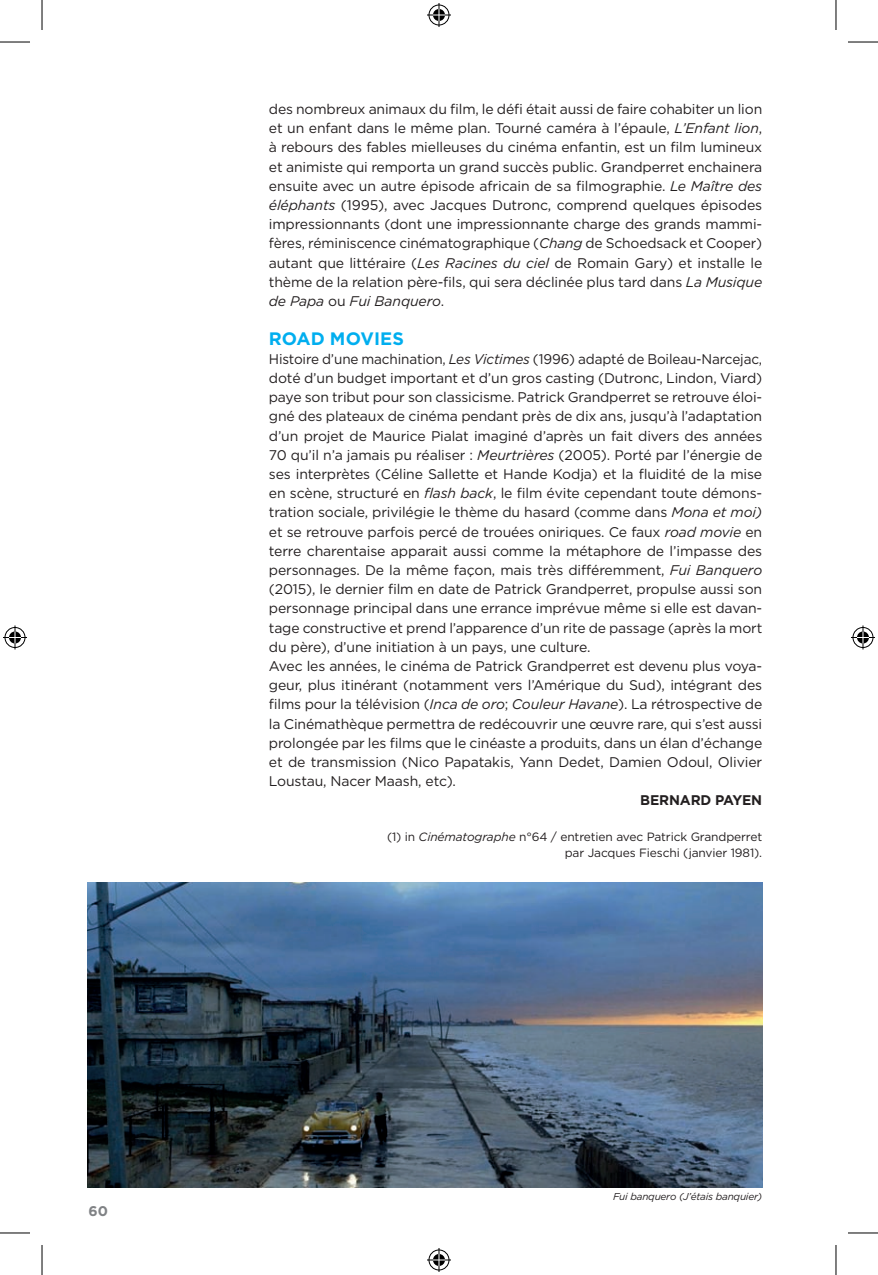
<style>
.page{position:relative;width:878px;height:1275px;background:#fff}
.page>*{position:absolute;margin:0;border:0;box-sizing:border-box;transform-origin:0 0}
.t1{font:700 18px "Gotham HTF";color:#00aeef}
.t2{font:14px/19.2px "Gotham HTF";letter-spacing:-.01em;color:#231f20;text-align:justify}
.t3{font:700 14px "Gotham HTF";letter-spacing:-.01em;color:#231f20}
.t4{font:700 14px "Gotham HTF";color:#808285}
.t5{font:12px/16px "Gotham HTF";letter-spacing:-.01em;color:#231f20;text-align:right}
.t6{font:italic 10px "Gotham HTF";letter-spacing:-.02em;color:#231f20}
.s1{font-style:italic}
</style>
<div class="page">
<img style="left:87px;top:882px;width:675px;height:305px">
<hr style="left:0;top:42px;width:30px;height:1px;background:#000">
<hr style="left:848px;top:42px;width:30px;height:1px;background:#000">
<hr style="left:0;top:1232px;width:30px;height:1px;background:#000">
<hr style="left:848px;top:1232px;width:30px;height:1px;background:#000">
<hr style="left:42px;top:0;width:1px;height:30px;background:#000">
<hr style="left:42px;top:1245px;width:1px;height:30px;background:#000">
<hr style="left:835px;top:0;width:1px;height:30px;background:#000">
<hr style="left:835px;top:1245px;width:1px;height:30px;background:#000">
<svg style="left:427px;top:3px;width:24px;height:24px"></svg>
<svg style="left:427px;top:1248px;width:24px;height:24px"></svg>
<svg style="left:3px;top:625px;width:24px;height:24px"></svg>
<svg style="left:851px;top:625px;width:24px;height:24px"></svg>
<p class="t4" style="left:88px;top:1203px;width:21px">60</p>
<p class="t2" style="left:269px;top:99px;width:495px">des nombreux animaux du film, le défi était aussi de faire cohabiter un lion et un enfant dans le même plan. Tourné caméra à l’épaule, <span class="s1">L’Enfant lion</span>, à rebours des fables mielleuses du cinéma enfantin, est un film lumineux et animiste qui remporta un grand succès public. Grandperret enchainera ensuite avec un autre épisode africain de sa filmographie. <span class="s1">Le Maître des éléphants</span> (1995), avec Jacques Dutronc, comprend quelques épisodes impressionnants (dont une impressionnante charge des grands mammi&shy;fères, réminiscence cinématographique (<span class="s1">Chang</span> de Schoedsack et Cooper) autant que littéraire (<span class="s1">Les Racines du ciel</span> de Romain Gary) et installe le thème de la relation père-fils, qui sera déclinée plus tard dans <span class="s1">La Musique de Papa</span> ou <span class="s1">Fui Banquero</span>.</p>
<p class="t1" style="left:269px;top:328px;width:137px">ROAD MOVIES</p>
<p class="t2" style="left:269px;top:349px;width:495px;text-align:left">Histoire d’une machination, <span class="s1">Les Victimes</span> (1996) adapté de Boileau-Narcejac, doté d’un budget important et d’un gros casting (Dutronc, Lindon, Viard) paye son tribut pour son classicisme. Patrick Grandperret se retrouve éloi&shy;gné des plateaux de cinéma pendant près de dix ans, jusqu’à l’adaptation d’un projet de Maurice Pialat imaginé d’après un fait divers des années 70 qu’il n’a jamais pu réaliser : <span class="s1">Meurtrières</span> (2005). Porté par l’énergie de ses interprètes (Céline Sallette et Hande Kodja) et la fluidité de la mise en scène, structuré en <span class="s1">flash back</span>, le film évite cependant toute démons&shy;tration sociale, privilégie le thème du hasard (comme dans <span class="s1">Mona et moi) </span>et se retrouve parfois percé de trouées oniriques. Ce faux <span class="s1">road movie</span> en terre charentaise apparait aussi comme la métaphore de l’impasse des personnages. De la même façon, mais très différemment, <span class="s1">Fui Banquero </span>(2015), le dernier film en date de Patrick Grandperret, propulse aussi son personnage principal dans une errance imprévue même si elle est davan&shy;tage constructive et prend l’apparence d’un rite de passage (après la mort du père), d’une initiation à un pays, une culture.<br>Avec les années, le cinéma de Patrick Grandperret est devenu plus voya&shy;geur, plus itinérant (notamment vers l’Amérique du Sud), intégrant des films pour la télévision (<span class="s1">Inca de oro</span>; <span class="s1">Couleur Havane</span>). La rétrospective de la Cinémathèque permettra de redécouvrir une œuvre rare, qui s’est aussi prolongée par les films que le cinéaste a produits, dans un élan d’échange et de transmission (Nico Papatakis, Yann Dedet, Damien Odoul, Olivier Loustau, Nacer Maash, etc).</p>
<p class="t3" style="left:640px;top:792px;width:123px">BERNARD PAYEN</p>
<p class="t5" style="left:387px;top:828px;width:377px">(1) in <span class="s1">Cinématographe</span> n°64 / entretien avec Patrick Grandperret par Jacques Fieschi (janvier 1981).</p>
<p class="t6" style="left:613px;top:1190px;width:151px">Fui banquero (J’étais banquier)</p>
</div>
